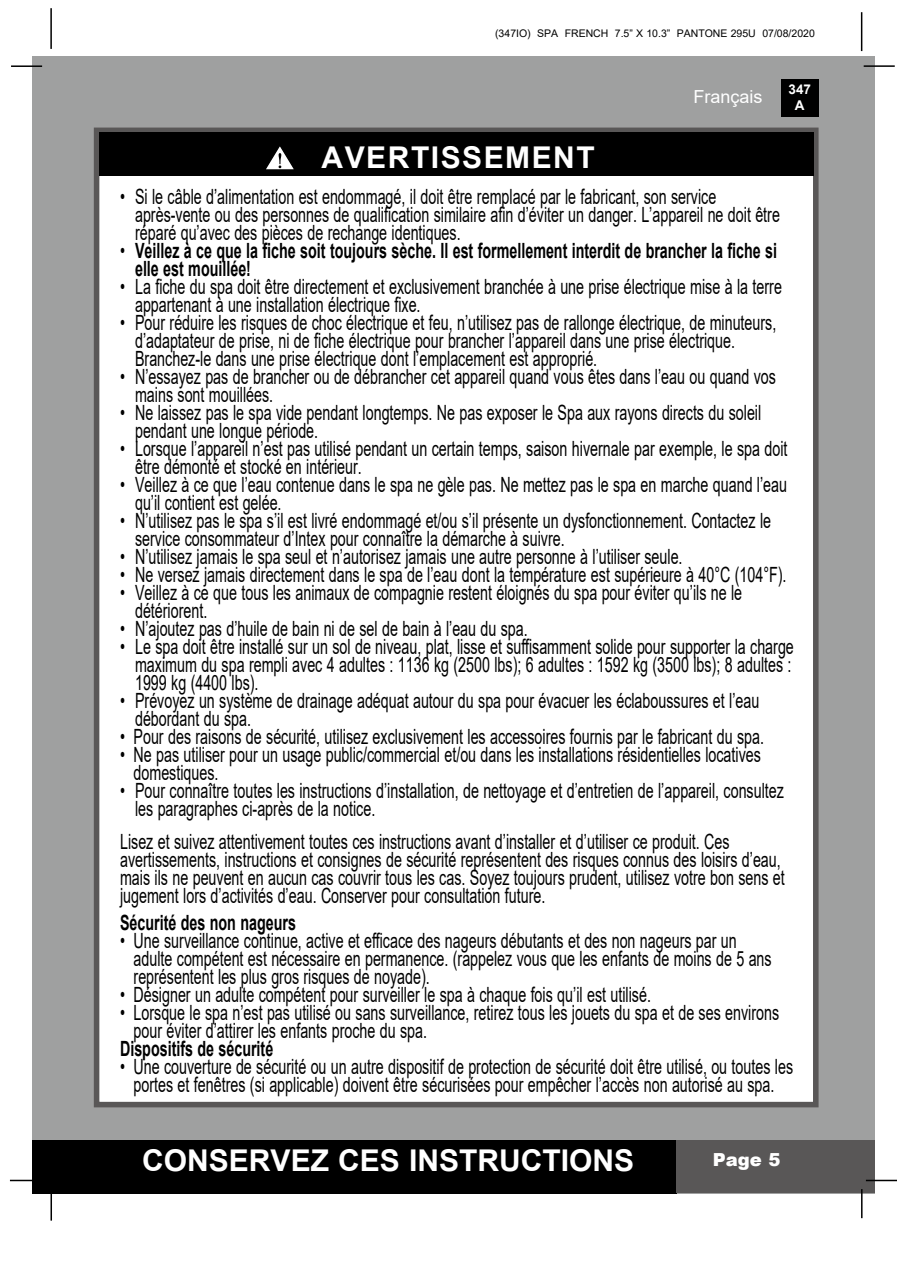
<style>
.page{position:relative;width:897px;height:1264px;background:#fff}
.page>*{position:absolute;margin:0;border:0;box-sizing:border-box;transform-origin:0 0}
.t1{font:700 30px "Arial";color:#fff}
.t2{font:700 30px "Arial";letter-spacing:.05em;color:#fff}
.t3{font:21px/18px "Arial";color:#000;scale:.68 1}
.t4{font:700 21px/18px "Arial";color:#000;scale:.68 1}
.t5{font:18px "Arial";color:#fff}
.t6{font:900 18px "Arial";color:#fff}
.t7{font:700 13.5px/16.2px "Arial";color:#fff;text-align:center}
.t8{font:10.5px "Arial";color:#000}
.s1{font-weight:400}
</style>
<div class="page">
<div style="left:33px;top:56px;width:842px;height:1137px;background:#9fa0a0"></div>
<div style="left:780px;top:79px;width:38px;height:38px;background:#000"></div>
<hr style="left:863px;top:65px;width:31px;height:2px;background:#000">
<hr style="left:50px;top:8px;width:2px;height:41px;background:#000">
<hr style="left:860px;top:12px;width:2px;height:39px;background:#000">
<div style="left:33px;top:1140px;width:644px;height:53px;background:#000"></div>
<div style="left:676px;top:1140px;width:199px;height:53px;background:#595757"></div>
<hr style="left:865px;top:1179px;width:31px;height:2px;background:#000">
<hr style="left:860px;top:1189px;width:2px;height:29px;background:#000">
<hr style="left:50px;top:1190px;width:2px;height:30px;background:#000">
<hr style="left:10px;top:1179px;width:31px;height:2px;background:#000">
<hr style="left:11px;top:65px;width:31px;height:2px;background:#000">
<div style="left:94px;top:128px;width:724px;height:979px;background:#fff;border:6px solid #595757"></div>
<div style="left:99px;top:132px;width:714px;height:44px;background:#000"></div>
<svg style="left:266px;top:146px;width:28px;height:24px"></svg>
<p class="t8" style="left:495px;top:29px;width:321px">(347IO) SPA FRENCH 7.5” X 10.3” PANTONE 295U 07/08/2020</p>
<p class="t5" style="left:693px;top:90px;width:71px">Français</p>
<p class="t7" style="left:788px;top:81px;width:24px">347<br>A</p>
<h1 class="t2" style="left:321px;top:136px;width:275px">AVERTISSEMENT</h1>
<p class="t3" style="left:135px;top:187px;width:949px;text-indent:-15px">• Si le câble d’alimentation est endommagé, il doit être remplacé par le fabricant, son service après-vente ou des personnes de qualification similaire afin d’éviter un danger. L’appareil ne doit être réparé qu’avec des pièces de rechange identiques.</p>
<p class="t4" style="left:135px;top:242px;width:945px;text-indent:-15px"><span class="s1">•</span> Veillez à ce que la fiche soit toujours sèche. Il est formellement interdit de brancher la fiche si elle est mouillée!</p>
<p class="t3" style="left:135px;top:277px;width:952px;text-indent:-15px">• La fiche du spa doit être directement et exclusivement branchée à une prise électrique mise à la terre appartenant à une installation électrique fixe.</p>
<p class="t3" style="left:135px;top:313px;width:944px;text-indent:-15px">• Pour réduire les risques de choc électrique et feu, n’utilisez pas de rallonge électrique, de minuteurs, d’adaptateur de prise, ni de fiche électrique pour brancher l’appareil dans une prise électrique.<br>Branchez-le dans une prise électrique dont l’emplacement est approprié.</p>
<p class="t3" style="left:135px;top:367px;width:943px;text-indent:-15px">• N’essayez pas de brancher ou de débrancher cet appareil quand vous êtes dans l’eau ou quand vos mains sont mouillées.</p>
<p class="t3" style="left:135px;top:403px;width:922px;text-indent:-15px">• Ne laissez pas le spa vide pendant longtemps. Ne pas exposer le Spa aux rayons directs du soleil pendant une longue période.</p>
<p class="t3" style="left:135px;top:439px;width:960px;text-indent:-15px">• Lorsque l’appareil n’est pas utilisé pendant un certain temps, saison hivernale par exemple, le spa doit être démonté et stocké en intérieur.</p>
<p class="t3" style="left:135px;top:475px;width:960px;text-indent:-15px">• Veillez à ce que l’eau contenue dans le spa ne gèle pas. Ne mettez pas le spa en marche quand l’eau qu’il contient est gelée.</p>
<p class="t3" style="left:135px;top:511px;width:936px;text-indent:-15px">• N’utilisez pas le spa s’il est livré endommagé et/ou s’il présente un dysfonctionnement. Contactez le service consommateur d’Intex pour connaître la démarche à suivre.</p>
<p class="t3" style="left:120px;top:547px;width:828px">• N’utilisez jamais le spa seul et n’autorisez jamais une autre personne à l’utiliser seule.</p>
<p class="t3" style="left:120px;top:565px;width:981px">• Ne versez jamais directement dans le spa de l’eau dont la température est supérieure à 40°C (104°F).</p>
<p class="t3" style="left:135px;top:583px;width:894px;text-indent:-15px">• Veillez à ce que tous les animaux de compagnie restent éloignés du spa pour éviter qu’ils ne le détériorent.</p>
<p class="t3" style="left:120px;top:619px;width:601px">• N’ajoutez pas d’huile de bain ni de sel de bain à l’eau du spa.</p>
<p class="t3" style="left:135px;top:637px;width:970px;text-align:justify;text-indent:-15px">• Le spa doit être installé sur un sol de niveau, plat, lisse et suffisamment solide pour supporter la charge maximum du spa rempli avec 4 adultes : 1136 kg (2500 lbs); 6 adultes : 1592 kg (3500 lbs); 8 adultes :<br>1999 kg (4400 lbs).</p>
<p class="t3" style="left:135px;top:691px;width:919px;text-indent:-15px">• Prévoyez un système de drainage adéquat autour du spa pour évacuer les éclaboussures et l’eau débordant du spa.</p>
<p class="t3" style="left:120px;top:727px;width:948px">• Pour des raisons de sécurité, utilisez exclusivement les accessoires fournis par le fabricant du spa.</p>
<p class="t3" style="left:133px;top:745px;width:923px;text-indent:-13px">• Ne pas utiliser pour un usage public/commercial et/ou dans les installations résidentielles locatives domestiques.</p>
<p class="t3" style="left:135px;top:781px;width:955px;text-indent:-15px">• Pour connaître toutes les instructions d’installation, de nettoyage et d’entretien de l’appareil, consultez les paragraphes ci-après de la notice.</p>
<p class="t3" style="left:120px;top:834px;width:978px">Lisez et suivez attentivement toutes ces instructions avant d’installer et d’utiliser ce produit. Ces avertissements, instructions et consignes de sécurité représentent des risques connus des loisirs d’eau, mais ils ne peuvent en aucun cas couvrir tous les cas. Soyez toujours prudent, utilisez votre bon sens et jugement lors d’activités d’eau. Conserver pour consultation future.</p>
<p class="t4" style="left:120px;top:915px;width:260px">Sécurité des non nageurs</p>
<p class="t3" style="left:133px;top:931px;width:939px;text-indent:-13px">• Une surveillance continue, active et efficace des nageurs débutants et des non nageurs par un adulte compétent est nécessaire en permanence. (rappelez vous que les enfants de moins de 5 ans représentent les plus gros risques de noyade).</p>
<p class="t3" style="left:120px;top:985px;width:782px">• Désigner un adulte compétent pour surveiller le spa à chaque fois qu’il est utilisé.</p>
<p class="t3" style="left:133px;top:1003px;width:950px;text-indent:-13px">• Lorsque le spa n’est pas utilisé ou sans surveillance, retirez tous les jouets du spa et de ses environs pour éviter d’attirer les enfants proche du spa.</p>
<p class="t4" style="left:120px;top:1040px;width:227px">Dispositifs de sécurité</p>
<p class="t3" style="left:120px;top:1057px;width:991px;text-align:center">• Une couverture de sécurité ou un autre dispositif de protection de sécurité doit être utilisé, ou toutes les portes et fenêtres (si applicable) doivent être sécurisées pour empêcher l’accès non autorisé au spa.</p>
<h1 class="t1" style="left:142px;top:1143px;width:493px">CONSERVEZ CES INSTRUCTIONS</h1>
<p class="t6" style="left:712px;top:1153px;width:69px">Page 5</p>
</div>
